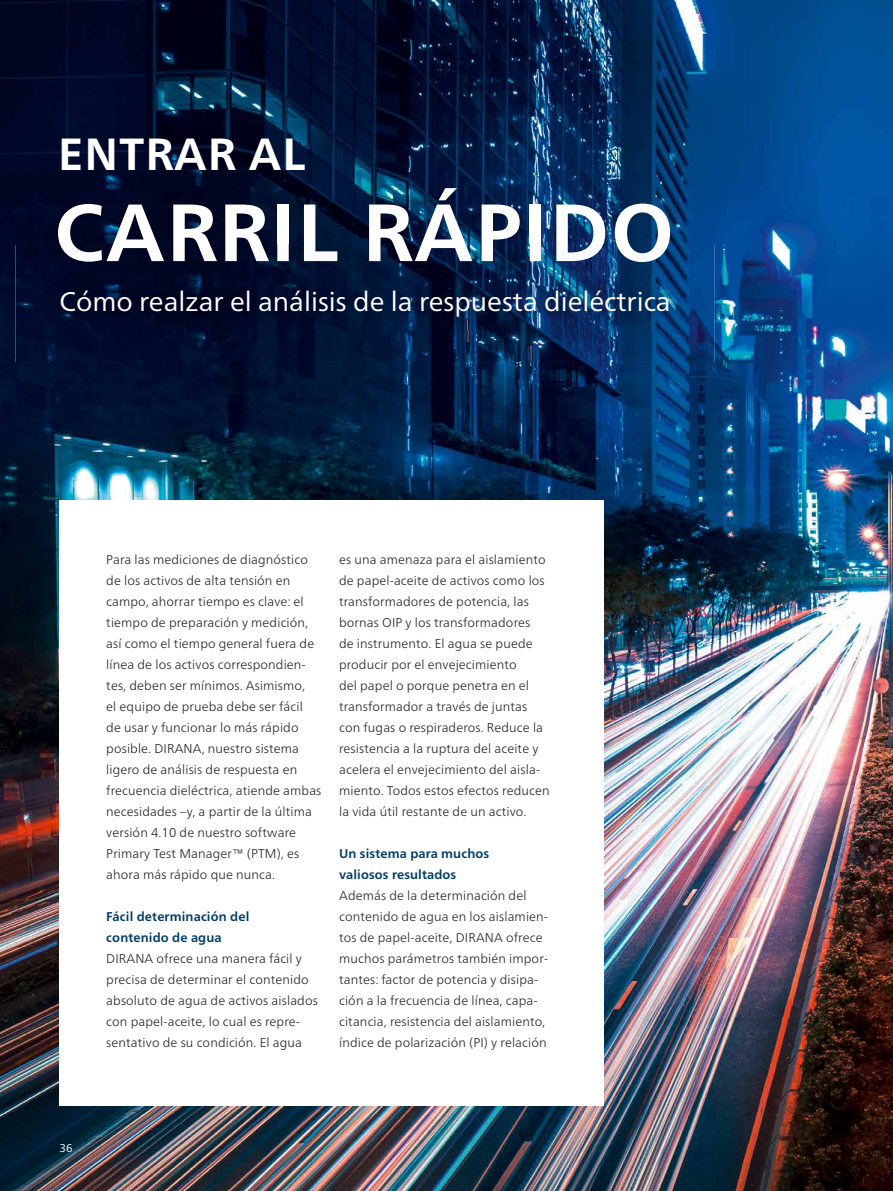
<style>
.page{position:relative;width:893px;height:1191px;background:#fff}
.page>*{position:absolute;margin:0;border:0;box-sizing:border-box;transform-origin:0 0}
.t1{font:700 81px "Frutiger Neue LTW1 G";letter-spacing:.02em;color:#fff}
.t2{font:700 45px "Frutiger Neue LTW1 G";letter-spacing:.02em;color:#fff}
.t3{font:27px "Frutiger Neue LTW1 G";color:#fff}
.t4{font:300 12.75px/21px "Frutiger Neue LTW1 G";letter-spacing:.01em;color:#272726}
.t5{font:700 12.75px/21px "Frutiger Neue LTW1 G";letter-spacing:.01em;color:#003e69}
.t6{font:11.25px "Frutiger Neue LTW1 G";color:#fff}
</style>
<div class="page">
<img style="left:0;top:0;width:893px;height:1191px">
<img style="left:16px;top:245px;width:699px;height:117px">
<img style="left:58px;top:245px;width:612px;height:17px">
<img style="left:48px;top:277px;width:634px;height:52px">
<div style="left:60px;top:501px;width:544px;height:605px;background:#fff"></div>
<h2 class="t2" style="left:58px;top:127px;width:249px">ENTRAR AL</h2>
<h1 class="t1" style="left:54px;top:185px;width:621px">CARRIL RÁPIDO</h1>
<h3 class="t3" style="left:60px;top:285px;width:613px">Cómo realzar el análisis de la respuesta dieléctrica</h3>
<p class="t4" style="left:106px;top:548px;width:217px">Para las mediciones de diagnóstico de los activos de alta tensión en campo, ahorrar tiempo es clave: el tiempo de preparación y medición, así como el tiempo general fuera de línea de los activos correspondien&shy;tes, deben ser mínimos. Asimismo,<br>el equipo de prueba debe ser fácil<br>de usar y funcionar lo más rápido posible. DIRANA, nuestro sistema ligero de análisis de respuesta en frecuencia dieléctrica, atiende ambas necesidades –y, a partir de la última versión 4.10 de nuestro software Primary Test Manager™ (PTM), es ahora más rápido que nunca.</p>
<p class="t5" style="left:106px;top:906px;width:145px">Fácil determinación del contenido de agua</p>
<p class="t4" style="left:106px;top:947px;width:213px">DIRANA ofrece una manera fácil y precisa de determinar el contenido absoluto de agua de activos aislados con papel-aceite, lo cual es repre&shy;sentativo de su condición. El agua</p>
<p class="t4" style="left:339px;top:548px;width:212px">es una amenaza para el aislamiento de papel-aceite de activos como los transformadores de potencia, las bornas OIP y los transformadores<br>de instrumento. El agua se puede producir por el envejecimiento<br>del papel o porque penetra en el transformador a través de juntas con fugas o respiraderos. Reduce la resistencia a la ruptura del aceite y acelera el envejecimiento del aisla&shy;miento. Todos estos efectos reducen la vida útil restante de un activo.</p>
<p class="t5" style="left:339px;top:842px;width:152px">Un sistema para muchos valiosos resultados</p>
<p class="t4" style="left:339px;top:884px;width:211px">Además de la determinación del contenido de agua en los aislamien&shy;tos de papel-aceite, DIRANA ofrece muchos parámetros también impor&shy;tantes: factor de potencia y disipa&shy;ción a la frecuencia de línea, capa&shy;citancia, resistencia del aislamiento, índice de polarización (PI) y relación</p>
<p class="t6" style="left:60px;top:1141px;width:14px">36</p>
</div>
